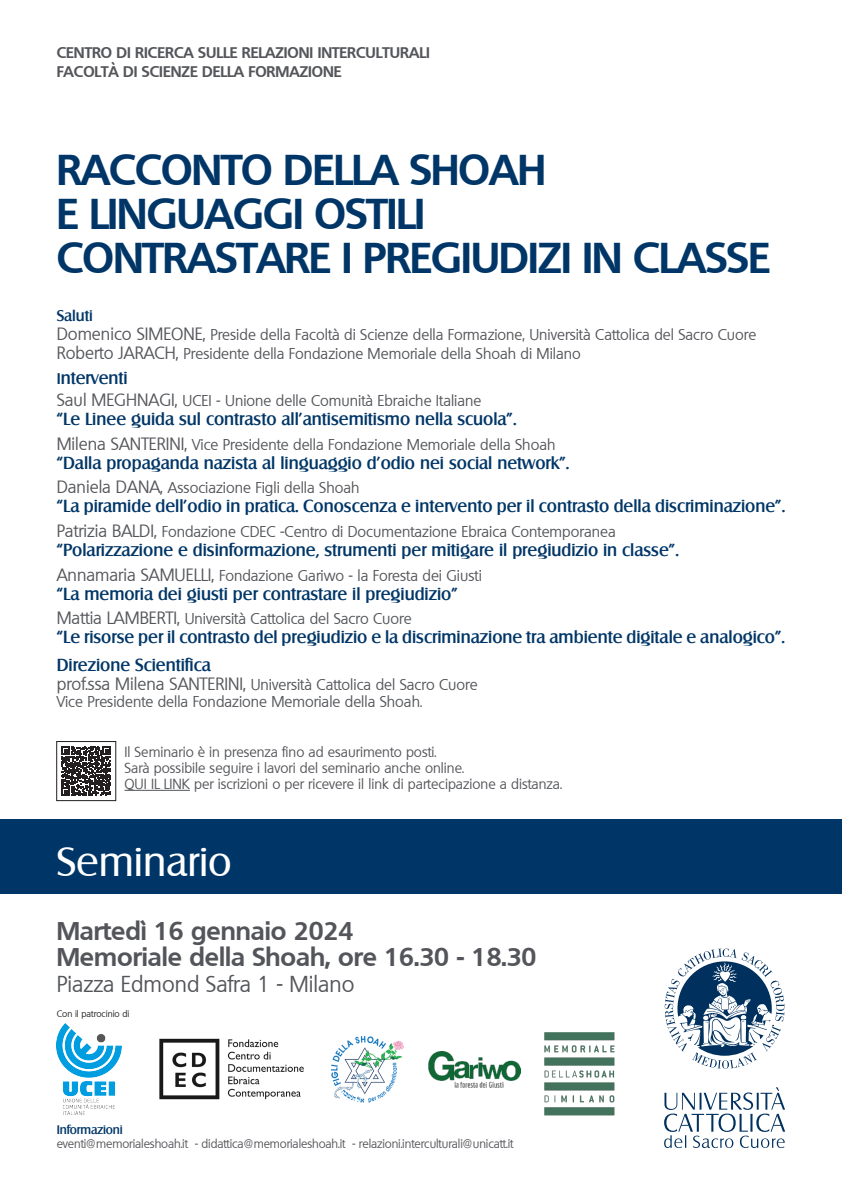
<style>
.page{position:relative;width:842px;height:1191px;background:#fff}
.page>*{position:absolute;margin:0;border:0;box-sizing:border-box;transform-origin:0 0}
.Sottotitolo{font:700 42px "Quebec";letter-spacing:-.015em;color:#003667}
.Evento{font:40px "Salzburg";color:#fff}
.Data{font:700 25px "Quebec";color:#54555a}
.Luogo{font:22px "Quebec";color:#54555a}
.Titolo_3{font:500 17px "Salzburg";color:#003667}
.Titolo_3-2{font:15px "Quebec";color:#54555a}
.Fac-Dip{font:700 15px "Quebec";color:#54555a}
.Titolo_3-3{font:500 15px "Salzburg";color:#003667}
.t1{font:14px "Quebec";color:#54555a}
.t2{font:12px "Quebec";letter-spacing:-.01em;color:#54555a}
.t3{font:500 12px "Salzburg";letter-spacing:-.01em;color:#003667}
.t4{font:9px "Quebec";color:#231f20}
.s1{font-size:17px}
.s2{font-size:15px}
</style>
<div class="page">
<div style="left:0;top:819px;width:842px;height:75px;background:#003667"></div>
<svg style="left:665px;top:948px;width:119px;height:120px"></svg>
<svg style="left:664px;top:1087px;width:121px;height:61px"></svg>
<hr style="left:125px;top:790px;width:65px;height:1px;background:#54555a">
<img style="left:159px;top:1038px;width:145px;height:62px">
<img style="left:544px;top:1032px;width:71px;height:84px">
<svg style="left:62px;top:746px;width:49px;height:50px"></svg>
<div style="left:56px;top:741px;width:60px;height:60px;border:1px solid #231f20"></div>
<img style="left:428px;top:1051px;width:93px;height:36px">
<img style="left:57px;top:1023px;width:64px;height:91px">
<img style="left:332px;top:1036px;width:72px;height:66px">
<p class="Fac-Dip" style="left:57px;top:43px;width:375px">CENTRO DI RICERCA SULLE RELAZIONI INTERCULTURALI</p>
<p class="Fac-Dip" style="left:57px;top:62px;width:286px">FACOLTÀ DI SCIENZE DELLA FORMAZIONE</p>
<p class="Sottotitolo" style="left:57px;top:142px;width:491px">RACCONTO DELLA SHOAH</p>
<p class="Sottotitolo" style="left:57px;top:186px;width:370px">E LINGUAGGI OSTILI</p>
<p class="Sottotitolo" style="left:57px;top:230px;width:715px">CONTRASTARE I PREGIUDIZI IN CLASSE</p>
<p class="Titolo_3-3" style="left:57px;top:307px;width:38px">Saluti</p>
<p class="Titolo_3-2" style="left:57px;top:325px;width:701px"><span class="s1">Domenico SIMEONE,</span> Preside della Facoltà di Scienze della Formazione, Università Cattolica del Sacro Cuore</p>
<p class="Titolo_3-2" style="left:57px;top:344px;width:526px"><span class="s1">Roberto JARACH,</span> Presidente della Fondazione Memoriale della Shoah di Milano</p>
<p class="Titolo_3" style="left:57px;top:368px;width:73px"><span class="s2">I</span>nterventi</p>
<p class="Titolo_3-2" style="left:57px;top:391px;width:426px"><span class="s1">Saul MEGHNAGI,</span> UCEI - Unione delle Comunità Ebraiche Italiane</p>
<p class="Titolo_3" style="left:57px;top:409px;width:461px">“Le Linee guida sul contrasto all’antisemitismo nella scuola”.</p>
<p class="Titolo_3-2" style="left:57px;top:434px;width:500px"><span class="s1">Milena SANTERINI,</span> Vice Presidente della Fondazione Memoriale della Shoah</p>
<p class="Titolo_3" style="left:57px;top:452px;width:514px">“Dalla propaganda nazista al linguaggio d’odio nei social network”.</p>
<p class="Titolo_3-2" style="left:57px;top:478px;width:304px"><span class="s1">Daniela DANA,</span> Associazione Figli della Shoah</p>
<p class="Titolo_3" style="left:57px;top:496px;width:730px">“La piramide dell’odio in pratica. Conoscenza e intervento per il contrasto della discriminazione”.</p>
<p class="Titolo_3-2" style="left:57px;top:522px;width:560px"><span class="s1">Patrizia BALDI,</span> Fondazione CDEC -Centro di Documentazione Ebraica Contemporanea</p>
<p class="Titolo_3" style="left:57px;top:540px;width:624px">“Polarizzazione e disinformazione, strumenti per mitigare il pregiudizio in classe”.</p>
<p class="Titolo_3-2" style="left:57px;top:565px;width:427px"><span class="s1">Annamaria SAMUELLI,</span> Fondazione Gariwo - la Foresta dei Giusti</p>
<p class="Titolo_3" style="left:57px;top:583px;width:403px">“La memoria dei giusti per contrastare il pregiudizio”</p>
<p class="Titolo_3-2" style="left:57px;top:609px;width:356px"><span class="s1">Mattia LAMBERTI,</span> Università Cattolica del Sacro Cuore</p>
<p class="Titolo_3" style="left:57px;top:627px;width:730px">“Le risorse per il contrasto del pregiudizio e la discriminazione tra ambiente digitale e analogico”.</p>
<p class="Titolo_3" style="left:57px;top:654px;width:156px">Direzione Scientifica</p>
<p class="Titolo_3-2" style="left:57px;top:675px;width:422px"><span class="s1">prof.ssa Milena SANTERINI,</span> Università Cattolica del Sacro Cuore</p>
<p class="Titolo_3-2" style="left:57px;top:692px;width:367px">Vice Presidente della Fondazione Memoriale della Shoah.</p>
<p class="t1" style="left:125px;top:743px;width:314px">Il Seminario è in presenza fino ad esaurimento posti.</p>
<p class="t1" style="left:125px;top:759px;width:341px">Sarà possibile seguire i lavori del seminario anche online.</p>
<p class="t1" style="left:125px;top:775px;width:439px">QUI IL LINK per iscrizioni o per ricevere il link di partecipazione a distanza.</p>
<p class="Evento" style="left:57px;top:837px;width:177px">Seminario</p>
<p class="Data" style="left:57px;top:914px;width:298px">Martedì 16 gennaio 2024</p>
<p class="Data" style="left:57px;top:940px;width:481px">Memoriale della Shoah, ore 16.30 - 18.30</p>
<p class="Luogo" style="left:57px;top:970px;width:299px">Piazza Edmond Safra 1 - Milano</p>
<p class="t4" style="left:57px;top:1008px;width:74px">Con il patrocinio di</p>
<p class="t3" style="left:57px;top:1123px;width:68px">Informazioni</p>
<p class="t2" style="left:57px;top:1136px;width:458px">eventi@memorialeshoah.it - didattica@memorialeshoah.it - relazioni.interculturali@unicatt.it</p>
</div>
